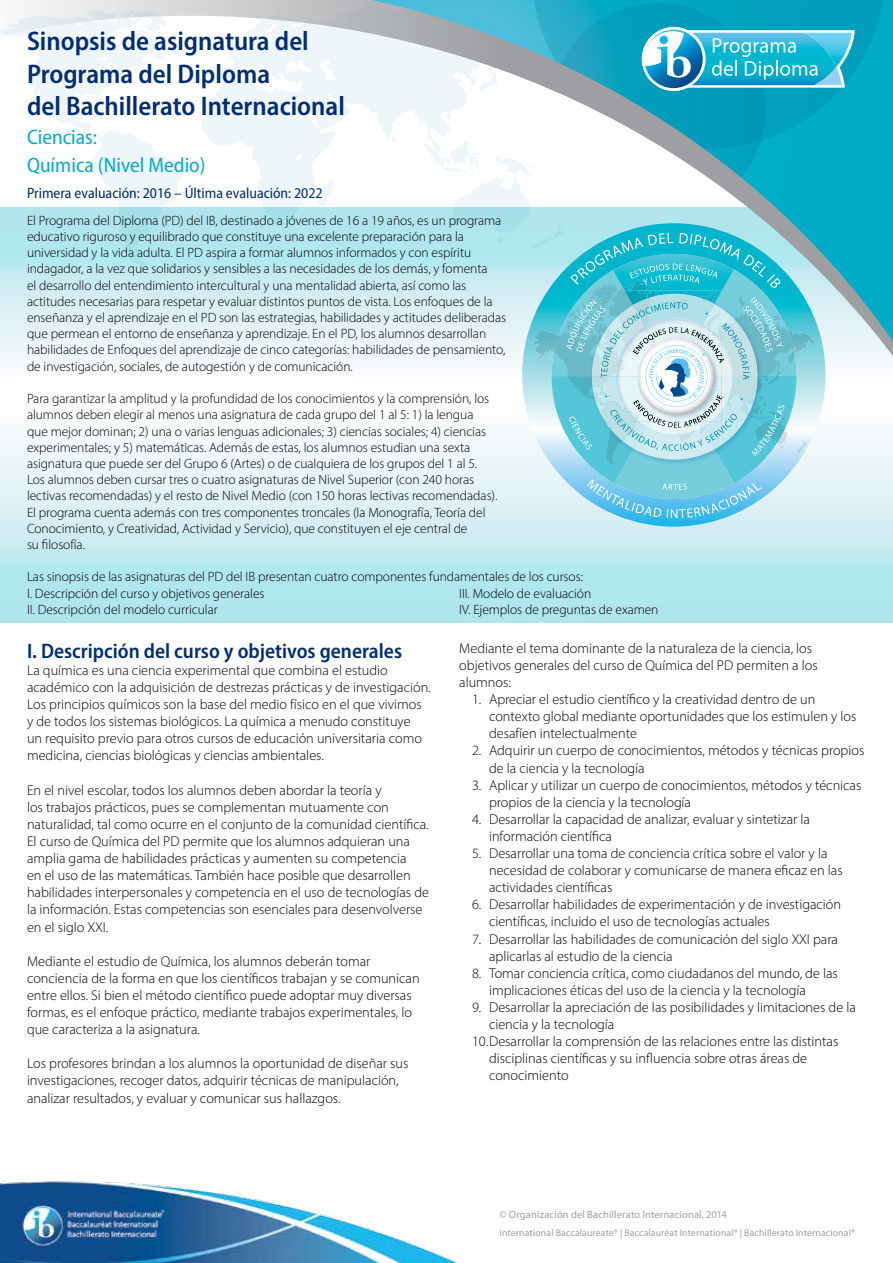
<style>
.page{position:relative;width:893px;height:1263px;background:#fff}
.page>*{position:absolute;margin:0;border:0;box-sizing:border-box;transform-origin:0 0}
.t1{font:600 semi-condensed 27px/32.4px "Myriad Pro";color:#002d73}
.t2{font:600 semi-condensed 21px "Myriad Pro";color:#002d73}
.t3{font:semi-condensed 21px/28.5px "Myriad Pro";color:#00acc8}
.t4{font:semi-condensed 15px "Myriad Pro";color:#002d73}
.t5{font:300 14.25px/17.1px "Myriad Pro";color:#000}
.t6{font:300 13.5px/16.2px "Myriad Pro";letter-spacing:-.005em;color:#000}
.t7{font:10.5px "Myriad Pro";letter-spacing:.01em;color:#9d9fa2}
.t8{font:9.75px "Myriad Pro";letter-spacing:.015em;color:#9d9fa2}
</style>
<div class="page">
<img style="left:0;top:1181px;width:459px;height:82px">
<svg style="left:0;top:436px;width:893px;height:187px;background:#c8ecf1"></svg>
<svg style="left:0;top:0;width:893px;height:386px"></svg>
<svg style="left:371px;top:0;width:522px;height:341px"></svg>
<svg style="left:532px;top:0;width:353px;height:149px;background:#1babc6"></svg>
<svg style="left:550px;top:3px;width:215px;height:215px;background:#46abc0"></svg>
<svg style="left:371px;top:0;width:22px;height:116px;background:#d8e1e4"></svg>
<svg style="left:642px;top:27px;width:213px;height:64px"></svg>
<svg style="left:522px;top:223px;width:303px;height:304px;background:#b4e0eb"></svg>
<svg style="left:423px;top:139px;width:388px;height:379px"></svg>
<h1 class="t1" style="left:27px;top:25px;width:319px">Sinopsis de asignatura del<br>Programa del Diploma<br>del Bachillerato Internacional</h1>
<h2 class="t3" style="left:27px;top:122px;width:180px">Ciencias:<br>Química (Nivel Medio)</h2>
<p class="t4" style="left:27px;top:184px;width:297px">Primera evaluación: 2016 – Última evaluación: 2022</p>
<p class="t6" style="left:27px;top:212px;width:481px">El Programa del Diploma (PD) del IB, destinado a jóvenes de 16 a 19 años, es un programa educativo riguroso y equilibrado que constituye una excelente preparación para la universidad y la vida adulta. El PD aspira a formar alumnos informados y con espíritu indagador, a la vez que solidarios y sensibles a las necesidades de los demás, y fomenta<br>el desarrollo del entendimiento intercultural y una mentalidad abierta, así como las actitudes necesarias para respetar y evaluar distintos puntos de vista. Los enfoques de la enseñanza y el aprendizaje en el PD son las estrategias, habilidades y actitudes deliberadas que permean el entorno de enseñanza y aprendizaje. En el PD, los alumnos desarrollan habilidades de Enfoques del aprendizaje de cinco categorías: habilidades de pensamiento, de investigación, sociales, de autogestión y de comunicación.</p>
<p class="t6" style="left:27px;top:390px;width:472px">Para garantizar la amplitud y la profundidad de los conocimientos y la comprensión, los alumnos deben elegir al menos una asignatura de cada grupo del 1 al 5: 1) la lengua que mejor dominan; 2) una o varias lenguas adicionales; 3) ciencias sociales; 4) ciencias experimentales; y 5) matemáticas. Además de estas, los alumnos estudian una sexta asignatura que puede ser del Grupo 6 (Artes) o de cualquiera de los grupos del 1 al 5.<br>Los alumnos deben cursar tres o cuatro asignaturas de Nivel Superior (con 240 horas lectivas recomendadas) y el resto de Nivel Medio (con 150 horas lectivas recomendadas).<br>El programa cuenta además con tres componentes troncales (la Monografía, Teoría del Conocimiento, y Creatividad, Actividad y Servicio), que constituyen el eje central de<br>su filosofía.</p>
<p class="t6" style="left:27px;top:569px;width:557px">Las sinopsis de las asignaturas del PD del IB presentan cuatro componentes fundamentales de los cursos:<br>I. Descripción del curso y objetivos generales<br>II. Descripción del modelo curricular</p>
<p class="t6" style="left:459px;top:585px;width:201px">III. Modelo de evaluación<br>IV. Ejemplos de preguntas de examen</p>
<h2 class="t2" style="left:27px;top:638px;width:377px">I. Descripción del curso y objetivos generales</h2>
<p class="t5" style="left:27px;top:661px;width:405px">La química es una ciencia experimental que combina el estudio académico con la adquisición de destrezas prácticas y de investigación.<br>Los principios químicos son la base del medio físico en el que vivimos y de todos los sistemas biológicos. La química a menudo constituye<br>un requisito previo para otros cursos de educación universitaria como medicina, ciencias biológicas y ciencias ambientales.</p>
<p class="t5" style="left:27px;top:781px;width:404px">En el nivel escolar, todos los alumnos deben abordar la teoría y<br>los trabajos prácticos, pues se complementan mutuamente con naturalidad, tal como ocurre en el conjunto de la comunidad científica.<br>El curso de Química del PD permite que los alumnos adquieran una amplia gama de habilidades prácticas y aumenten su competencia<br>en el uso de las matemáticas. También hace posible que desarrollen habilidades interpersonales y competencia en el uso de tecnologías de la información. Estas competencias son esenciales para desenvolverse en el siglo XXI.</p>
<p class="t5" style="left:27px;top:952px;width:394px">Mediante el estudio de Química, los alumnos deberán tomar conciencia de la forma en que los científicos trabajan y se comunican entre ellos. Si bien el método científico puede adoptar muy diversas formas, es el enfoque práctico, mediante trabajos experimentales, lo que caracteriza a la asignatura.</p>
<p class="t5" style="left:27px;top:1055px;width:383px">Los profesores brindan a los alumnos la oportunidad de diseñar sus investigaciones, recoger datos, adquirir técnicas de manipulación, analizar resultados, y evaluar y comunicar sus hallazgos.</p>
<p class="t5" style="left:459px;top:639px;width:360px">Mediante el tema dominante de la naturaleza de la ciencia, los objetivos generales del curso de Química del PD permiten a los alumnos:</p>
<p class="t5" style="left:489px;top:691px;width:369px;text-indent:-17px">1. Apreciar el estudio científico y la creatividad dentro de un contexto global mediante oportunidades que los estimulen y los desafíen intelectualmente</p>
<p class="t5" style="left:489px;top:742px;width:377px;text-indent:-17px">2. Adquirir un cuerpo de conocimientos, métodos y técnicas propios de la ciencia y la tecnología</p>
<p class="t5" style="left:489px;top:776px;width:374px;text-indent:-17px">3. Aplicar y utilizar un cuerpo de conocimientos, métodos y técnicas propios de la ciencia y la tecnología</p>
<p class="t5" style="left:489px;top:810px;width:322px;text-indent:-17px">4. Desarrollar la capacidad de analizar, evaluar y sintetizar la información científica</p>
<p class="t5" style="left:489px;top:845px;width:355px;text-indent:-17px">5. Desarrollar una toma de conciencia crítica sobre el valor y la necesidad de colaborar y comunicarse de manera eficaz en las actividades científicas</p>
<p class="t5" style="left:489px;top:896px;width:354px;text-indent:-17px">6. Desarrollar habilidades de experimentación y de investigación científicas, incluido el uso de tecnologías actuales</p>
<p class="t5" style="left:489px;top:930px;width:351px;text-indent:-17px">7. Desarrollar las habilidades de comunicación del siglo XXI para aplicarlas al estudio de la ciencia</p>
<p class="t5" style="left:489px;top:964px;width:350px;text-indent:-17px">8. Tomar conciencia crítica, como ciudadanos del mundo, de las implicaciones éticas del uso de la ciencia y la tecnología</p>
<p class="t5" style="left:472px;top:998px;width:385px">9. Desarrollar la apreciación de las posibilidades y limitaciones de la</p>
<p class="t5" style="left:489px;top:1016px;width:127px">ciencia y la tecnología</p>
<p class="t5" style="left:472px;top:1033px;width:368px">10.Desarrollar la comprensión de las relaciones entre las distintas</p>
<p class="t5" style="left:489px;top:1050px;width:320px">disciplinas científicas y su influencia sobre otras áreas de</p>
<p class="t5" style="left:489px;top:1067px;width:81px">conocimiento</p>
<p class="t7" style="left:500px;top:1208px;width:229px">© Organización del Bachillerato Internacional, 2014</p>
<p class="t8" style="left:500px;top:1226px;width:357px">International Baccalaureate® | Baccalauréat International® | Bachillerato Internacional®</p>
</div>
